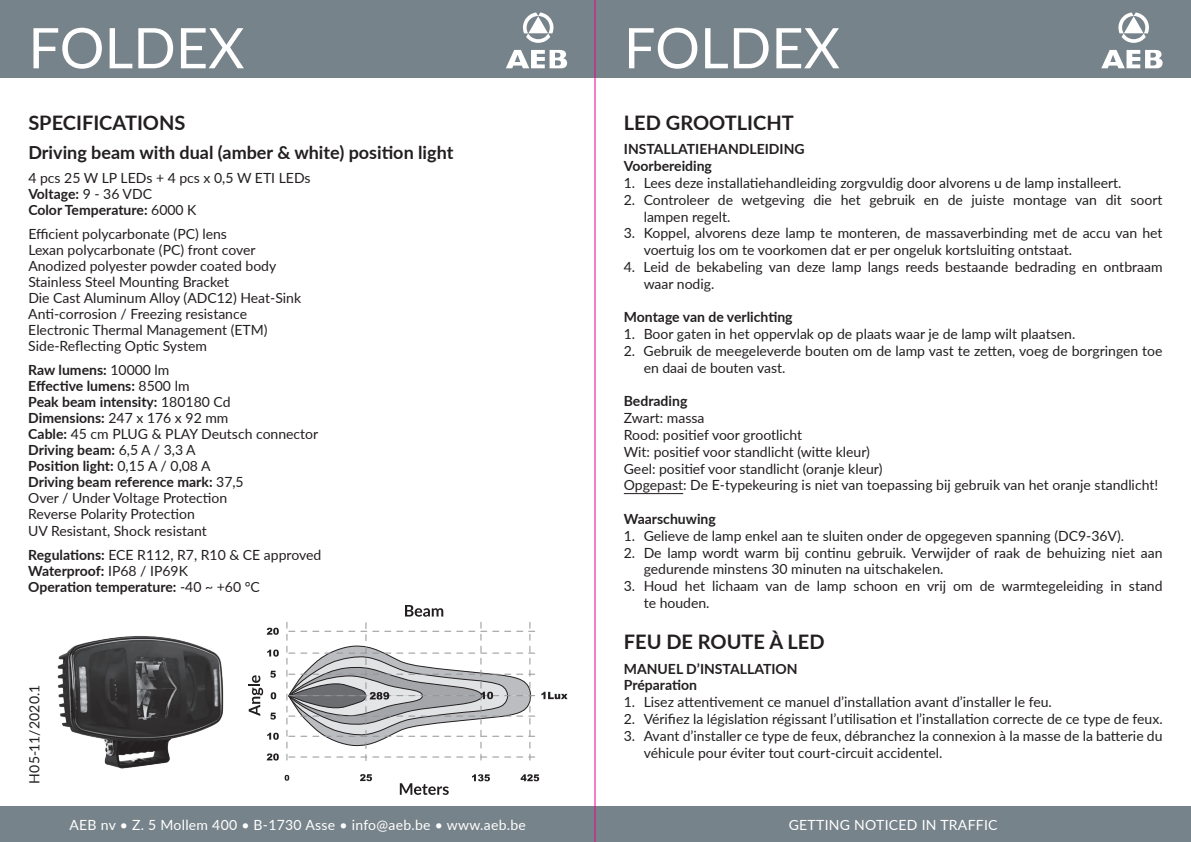
<style>
.page{position:relative;width:1191px;height:842px;background:#fff}
.page>*{position:absolute;margin:0;border:0;box-sizing:border-box;transform-origin:0 0}
.t1{font:56px "Lato";color:#fff}
.t2{font:700 20px "Lato";color:#231f20}
.t3{font:700 18px "Lato";color:#231f20}
.t4{font:14px/16px "Lato";color:#231f20}
.t5{font:700 14px/16.8px "Lato";color:#231f20}
.t6{font:14px "Lato";letter-spacing:.02em;color:#fff}
.s1{font-weight:700}
.s2{font-weight:400}
</style>
<div class="page">
<div style="left:0;top:0;width:1191px;height:78px;background:#77838a"></div>
<div style="left:0;top:807px;width:1191px;height:35px;background:#77838a"></div>
<svg style="left:1118px;top:12px;width:31px;height:31px"></svg>
<svg style="left:1101px;top:50px;width:61px;height:18px"></svg>
<svg style="left:523px;top:12px;width:30px;height:31px"></svg>
<svg style="left:506px;top:50px;width:61px;height:18px"></svg>
<hr style="left:594px;top:0;width:1px;height:842px;background:#ed028c">
<hr style="left:624px;top:493px;width:59px;height:1px;background:#231f20">
<svg style="left:277px;top:649px;width:2px;height:8px"></svg>
<svg style="left:277px;top:733px;width:2px;height:7px"></svg>
<svg style="left:277px;top:628px;width:2px;height:7px"></svg>
<svg style="left:277px;top:753px;width:2px;height:7px"></svg>
<svg style="left:285px;top:775px;width:4px;height:6px"></svg>
<svg style="left:472px;top:774px;width:18px;height:7px"></svg>
<svg style="left:520px;top:774px;width:19px;height:7px"></svg>
<svg style="left:360px;top:774px;width:12px;height:7px"></svg>
<svg style="left:400px;top:783px;width:49px;height:12px"></svg>
<svg style="left:286px;top:605px;width:281px;height:156px"></svg>
<img style="left:57px;top:627px;width:220px;height:142px">
<h1 class="t1" style="left:28px;top:8px;width:218px">FOLDEX</h1>
<h2 class="t2" style="left:28px;top:107px;width:159px">SPECIFICATIONS</h2>
<p class="t3" style="left:28px;top:139px;width:427px">Driving beam with dual (amber &amp; white) position light</p>
<p class="t4" style="left:28px;top:169px;width:284px">4 pcs 25 W LP LEDs + 4 pcs x 0,5 W ETI LEDs<br><span class="s1">Voltage:</span> 9 - 36 VDC<br><span class="s1">Color Temperature:</span> 6000 K</p>
<p class="t4" style="left:28px;top:225px;width:274px">Efficient polycarbonate (PC) lens<br>Lexan polycarbonate (PC) front cover Anodized polyester powder coated body Stainless Steel Mounting Bracket<br>Die Cast Aluminum Alloy (ADC12) Heat-Sink Anti-corrosion / Freezing resistance Electronic Thermal Management (ETM)<br>Side-Reflecting Optic System</p>
<p class="t4" style="left:28px;top:361px;width:291px"><span class="s1">Raw lumens:</span> 10000 lm<br><span class="s1">Effective lumens:</span> 8500 lm<br><span class="s1">Peak beam intensity:</span> 180180 Cd<br><span class="s1">Dimensions:</span> 247 x 176 x 92 mm<br><span class="s1">Cable:</span> 45 cm PLUG &amp; PLAY Deutsch connector<br><span class="s1">Driving beam:</span> 6,5 A / 3,3 A<br><span class="s1">Position light:</span> 0,15 A / 0,08 A<br><span class="s1">Driving beam reference mark:</span> 37,5<br>Over / Under Voltage Protection<br>Reverse Polarity Protection<br>UV Resistant, Shock resistant</p>
<p class="t5" style="left:28px;top:546px;width:295px;line-height:16px">Regulations: <span class="s2">ECE R112, R7, R10 &amp; CE approved<br></span>Waterproof: <span class="s2">IP68 / IP69K<br></span>Operation temperature: <span class="s2">-40 ~ +60 °C</span></p>
<p class="t4" style="left:26px;top:784px;width:101px;rotate:-90deg">H05-11/2020.1</p>
<p class="t6" style="left:69px;top:815px;width:458px">AEB nv • Z. 5 Mollem 400 • B-1730 Asse • info@aeb.be • www.aeb.be</p>
<h1 class="t1" style="left:624px;top:8px;width:218px">FOLDEX</h1>
<h2 class="t2" style="left:624px;top:107px;width:171px">LED GROOTLICHT</h2>
<p class="t5" style="left:624px;top:140px;width:182px">INSTALLATIEHANDLEIDING<br>Voorbereiding</p>
<p class="t4" style="left:624px;top:174px;width:499px">1. Lees deze installatiehandleiding zorgvuldig door alvorens u de lamp installeert.</p>
<p class="t4" style="left:643px;top:191px;width:520px;line-height:16.8px;text-indent:-20px">2. Controleer de wetgeving die het gebruik en de juiste montage van dit soort lampen regelt.</p>
<p class="t4" style="left:643px;top:224px;width:520px;line-height:16.8px;text-indent:-20px">3. Koppel, alvorens deze lamp te monteren, de massaverbinding met de accu van het voertuig los om te voorkomen dat er per ongeluk kortsluiting ontstaat.</p>
<p class="t4" style="left:643px;top:258px;width:520px;line-height:16.8px;text-indent:-20px">4. Leid de bekabeling van deze lamp langs reeds bestaande bedrading en ontbraam waar nodig.</p>
<p class="t5" style="left:624px;top:308px;width:170px">Montage van de verlichting</p>
<p class="t4" style="left:624px;top:325px;width:453px">1. Boor gaten in het oppervlak op de plaats waar je de lamp wilt plaatsen.</p>
<p class="t4" style="left:643px;top:342px;width:520px;line-height:16.8px;text-indent:-20px">2. Gebruik de meegeleverde bouten om de lamp vast te zetten, voeg de borgringen toe en daai de bouten vast.</p>
<p class="t5" style="left:624px;top:392px;width:65px">Bedrading</p>
<p class="t4" style="left:624px;top:409px;width:536px;line-height:16.8px">Zwart: massa<br>Rood: positief voor grootlicht<br>Wit: positief voor standlicht (witte kleur)<br>Geel: positief voor standlicht (oranje kleur)<br>Opgepast: De E-typekeuring is niet van toepassing bij gebruik van het oranje standlicht!</p>
<p class="t5" style="left:624px;top:510px;width:94px">Waarschuwing</p>
<p class="t4" style="left:624px;top:527px;width:502px">1. Gelieve de lamp enkel aan te sluiten onder de opgegeven spanning (DC9-36V).</p>
<p class="t4" style="left:643px;top:543px;width:520px;line-height:16.8px;text-indent:-20px">2. De lamp wordt warm bij continu gebruik. Verwijder of raak de behuizing niet aan gedurende minstens 30 minuten na uitschakelen.</p>
<p class="t4" style="left:643px;top:577px;width:520px;line-height:16.8px;text-indent:-20px">3. Houd het lichaam van de lamp schoon en vrij om de warmtegeleiding in stand te houden.</p>
<h2 class="t2" style="left:624px;top:627px;width:202px">FEU DE ROUTE À LED</h2>
<p class="t5" style="left:624px;top:659px;width:175px">MANUEL D’INSTALLATION<br>Préparation</p>
<p class="t4" style="left:624px;top:693px;width:429px">1. Lisez attentivement ce manuel d’installation avant d’installer le feu.</p>
<p class="t4" style="left:624px;top:710px;width:540px">2. Vérifiez la législation régissant l’utilisation et l’installation correcte de ce type de feux.</p>
<p class="t4" style="left:643px;top:727px;width:520px;line-height:16.8px;text-indent:-20px">3. Avant d’installer ce type de feux, débranchez la connexion à la masse de la batterie du véhicule pour éviter tout court-circuit accidentel.</p>
<p class="t6" style="left:788px;top:815px;width:210px">GETTING NOTICED IN TRAFFIC</p>
</div>
